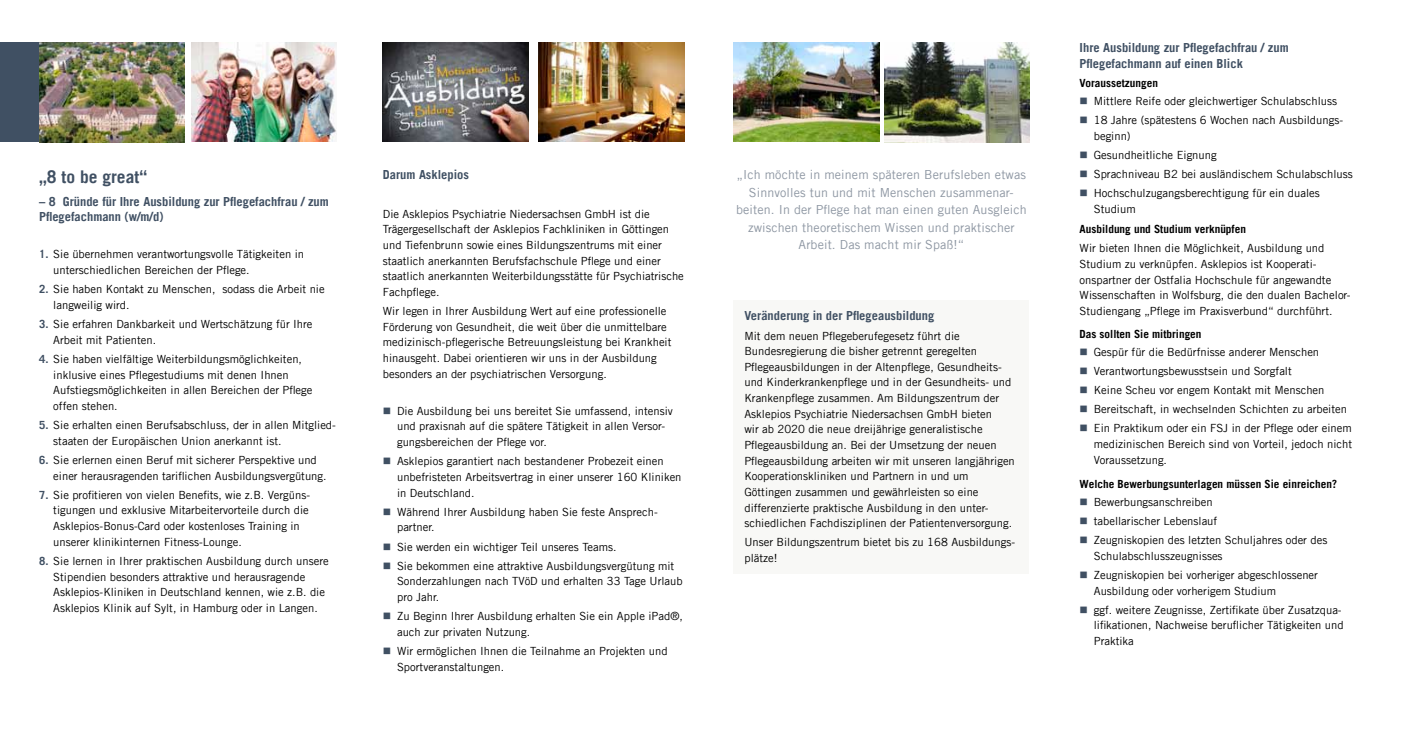
<style>
.page{position:relative;width:1402px;height:745px;background:#fff}
.page>*{position:absolute;margin:0;border:0;box-sizing:border-box;transform-origin:0 0}
.t1{font:700 17.5px "Trade Gothic LT";color:#405063}
.t2{font:12.5px/17.5px "Trade Gothic LT";letter-spacing:.01em;color:#8d96a2;text-align:center}
.t3{font:700 12.5px/15.6px "Trade Gothic LT";color:#405063}
.t4{font:11.25px/15.6px "Trade Gothic LT";color:#000}
.t5{font:700 11.25px "Trade Gothic LT";color:#000}
.s1{font-weight:700;color:#405063}
</style>
<div class="page">
<div style="left:0;top:43px;width:67px;height:99px;background:#405063"></div>
<img style="left:383px;top:43px;width:145px;height:99px">
<img style="left:191px;top:43px;width:146px;height:99px">
<img style="left:538px;top:43px;width:146px;height:99px">
<img style="left:884px;top:43px;width:145px;height:99px">
<img style="left:733px;top:42px;width:146px;height:100px">
<img style="left:39px;top:43px;width:145px;height:99px">
<div style="left:733px;top:300px;width:295px;height:273px;background:#f8f8f6"></div>
<h1 class="t1" style="left:39px;top:166px;width:109px">„8 to be great“</h1>
<p class="t3" style="left:39px;top:193px;width:291px">– 8 Gründe für Ihre Ausbildung zur Pflegefachfrau / zum<br>Pflegefachmann (w/m/d)</p>
<p class="t4" style="left:53px;top:246px;width:252px;text-indent:-14px"><span class="s1">1.</span> Sie übernehmen verantwortungsvolle Tätigkeiten in unterschiedlichen Bereichen der Pflege.</p>
<p class="t4" style="left:53px;top:281px;width:273px;text-indent:-14px"><span class="s1">2.</span> Sie haben Kontakt zu Menschen, sodass die Arbeit nie langweilig wird.</p>
<p class="t4" style="left:53px;top:316px;width:261px;text-indent:-14px"><span class="s1">3.</span> Sie erfahren Dankbarkeit und Wertschätzung für Ihre<br>Arbeit mit Patienten.</p>
<p class="t4" style="left:53px;top:351px;width:261px;text-indent:-14px"><span class="s1">4.</span> Sie haben vielfältige Weiterbildungsmöglichkeiten, inklusive eines Pflegestudiums mit denen Ihnen Aufstiegsmöglichkeiten in allen Bereichen der Pflege offen stehen.</p>
<p class="t4" style="left:53px;top:417px;width:284px;text-indent:-14px"><span class="s1">5.</span> Sie erhalten einen Berufsabschluss, der in allen Mitglied&shy;staaten der Europäischen Union anerkannt ist.</p>
<p class="t4" style="left:53px;top:451px;width:275px;text-indent:-14px"><span class="s1">6.</span> Sie erlernen einen Beruf mit sicherer Perspektive und einer herausragenden tariflichen Ausbildungsvergütung.</p>
<p class="t4" style="left:53px;top:486px;width:258px;text-indent:-14px"><span class="s1">7.</span> Sie profitieren von vielen Benefits, wie z.B. Vergüns&shy;tigungen und exklusive Mitarbeitervorteile durch die Asklepios-Bonus-Card oder kostenloses Training in unserer klinikinternen Fitness-Lounge.</p>
<p class="t4" style="left:53px;top:552px;width:277px;text-indent:-14px"><span class="s1">8.</span> Sie lernen in Ihrer praktischen Ausbildung durch unsere Stipendien besonders attraktive und herausragende Asklepios-Kliniken in Deutschland kennen, wie z.B. die Asklepios Klinik auf Sylt, in Hamburg oder in Langen.</p>
<p class="t3" style="left:383px;top:167px;width:88px">Darum Asklepios</p>
<p class="t4" style="left:383px;top:205px;width:302px">Die Asklepios Psychiatrie Niedersachsen GmbH ist die Trägergesellschaft der Asklepios Fachkliniken in Göttingen und Tiefenbrunn sowie eines Bildungszentrums mit einer staatlich anerkannten Berufsfachschule Pflege und einer staatlich anerkannten Weiterbildungsstätte für Psychiatrische Fachpflege.</p>
<p class="t4" style="left:383px;top:303px;width:290px">Wir legen in Ihrer Ausbildung Wert auf eine professionelle Förderung von Gesundheit, die weit über die unmittelbare medizinisch-pflegerische Betreuungsleistung bei Krankheit hinausgeht. Dabei orientieren wir uns in der Ausbildung besonders an der psychiatrischen Versorgung.</p>
<p class="t4" style="left:397px;top:402px;width:277px">Die Ausbildung bei uns bereitet Sie umfassend, intensiv und praxisnah auf die spätere Tätigkeit in allen Versor&shy;gungsbereichen der Pflege vor.</p>
<p class="t4" style="left:397px;top:453px;width:286px">Asklepios garantiert nach bestandener Probezeit einen unbefristeten Arbeitsvertrag in einer unserer 160 Kliniken in Deutschland.</p>
<p class="t4" style="left:397px;top:503px;width:262px">Während Ihrer Ausbildung haben Sie feste Ansprech&shy;partner.</p>
<p class="t4" style="left:397px;top:536px;width:279px;line-height:19.1px">Sie werden ein wichtiger Teil unseres Teams.<br>Sie bekommen eine attraktive Ausbildungsvergütung mit</p>
<p class="t4" style="left:397px;top:573px;width:287px">Sonderzahlungen nach TVöD und erhalten 33 Tage Urlaub pro Jahr.</p>
<p class="t4" style="left:397px;top:608px;width:287px">Zu Beginn Ihrer Ausbildung erhalten Sie ein Apple iPad®, auch zur privaten Nutzung.</p>
<p class="t4" style="left:397px;top:642px;width:272px">Wir ermöglichen Ihnen die Teilnahme an Projekten und<br>Sportveranstaltungen.</p>
<p class="t2" style="left:736px;top:166px;width:292px">„Ich möchte in meinem späteren Berufsleben etwas Sinnvolles tun und mit Menschen zusammenar&shy;beiten. In der Pflege hat man einen guten Ausgleich zwischen theoretischem Wissen und praktischer Arbeit. Das macht mir Spaß!“</p>
<p class="t3" style="left:744px;top:307px;width:191px">Veränderung in der Pflegeausbildung</p>
<p class="t4" style="left:744px;top:327px;width:272px">Mit dem neuen Pflegeberufegesetz führt die Bundesregierung die bisher getrennt geregelten Pflegeausbildungen in der Altenpflege, Gesundheits&shy;und Kinderkrankenpflege und in der Gesundheits- und Krankenpflege zusammen. Am Bildungszentrum der Asklepios Psychiatrie Niedersachsen GmbH bieten<br>wir ab 2020 die neue dreijährige generalistische Pflegeausbildung an. Bei der Umsetzung der neuen Pflegeausbildung arbeiten wir mit unseren langjährigen Kooperationskliniken und Partnern in und um Göttingen zusammen und gewährleisten so eine differenzierte praktische Ausbildung in den unter&shy;schiedlichen Fachdisziplinen der Patientenversorgung.</p>
<p class="t4" style="left:744px;top:534px;width:272px">Unser Bildungszentrum bietet bis zu 168 Ausbildungs&shy;plätze!</p>
<p class="t3" style="left:1079px;top:39px;width:211px">Ihre Ausbildung zur Pflegefachfrau / zum<br>Pflegefachmann auf einen Blick</p>
<p class="t5" style="left:1079px;top:76px;width:80px">Voraussetzungen</p>
<p class="t4" style="left:1093px;top:91px;width:251px;line-height:19.1px">Mittlere Reife oder gleichwertiger Schulabschluss<br>18 Jahre (spätestens 6 Wochen nach Ausbildungs-</p>
<p class="t4" style="left:1093px;top:126px;width:260px;line-height:19.1px">beginn)<br>Gesundheitliche Eignung<br>Sprachniveau B2 bei ausländischem Schulabschluss Hochschulzugangsberechtigung für ein duales</p>
<p class="t4" style="left:1093px;top:201px;width:43px">Studium</p>
<p class="t5" style="left:1079px;top:222px;width:168px">Ausbildung und Studium verknüpfen</p>
<p class="t4" style="left:1079px;top:240px;width:272px">Wir bieten Ihnen die Möglichkeit, Ausbildung und Studium zu verknüpfen. Asklepios ist Kooperati&shy;onspartner der Ostfalia Hochschule für angewandte Wissenschaften in Wolfsburg, die den dualen Bachelor-Studiengang „Pflege im Praxisverbund“ durchführt.</p>
<p class="t5" style="left:1079px;top:326px;width:123px">Das sollten Sie mitbringen</p>
<p class="t4" style="left:1093px;top:342px;width:259px;line-height:19.1px">Gespür für die Bedürfnisse anderer Menschen Verantwortungsbewusstsein und Sorgfalt<br>Keine Scheu vor engem Kontakt mit Menschen Bereitschaft, in wechselnden Schichten zu arbeiten Ein Praktikum oder ein FSJ in der Pflege oder einem</p>
<p class="t4" style="left:1093px;top:436px;width:260px">medizinischen Bereich sind von Vorteil, jedoch nicht<br>Voraussetzung.</p>
<p class="t5" style="left:1079px;top:476px;width:259px">Welche Bewerbungsunterlagen müssen Sie einreichen?</p>
<p class="t4" style="left:1093px;top:491px;width:235px;line-height:19.1px">Bewerbungsanschreiben<br>tabellarischer Lebenslauf<br>Zeugniskopien des letzten Schuljahres oder des</p>
<p class="t4" style="left:1093px;top:545px;width:226px;line-height:19.1px">Schulabschlusszeugnisses<br>Zeugniskopien bei vorheriger abgeschlossener</p>
<p class="t4" style="left:1093px;top:580px;width:249px;line-height:19.1px">Ausbildung oder vorherigem Studium<br>ggf. weitere Zeugnisse, Zertifikate über Zusatzqua-</p>
<p class="t4" style="left:1093px;top:617px;width:251px">lifikationen, Nachweise beruflicher Tätigkeiten und<br>Praktika</p>
</div>
